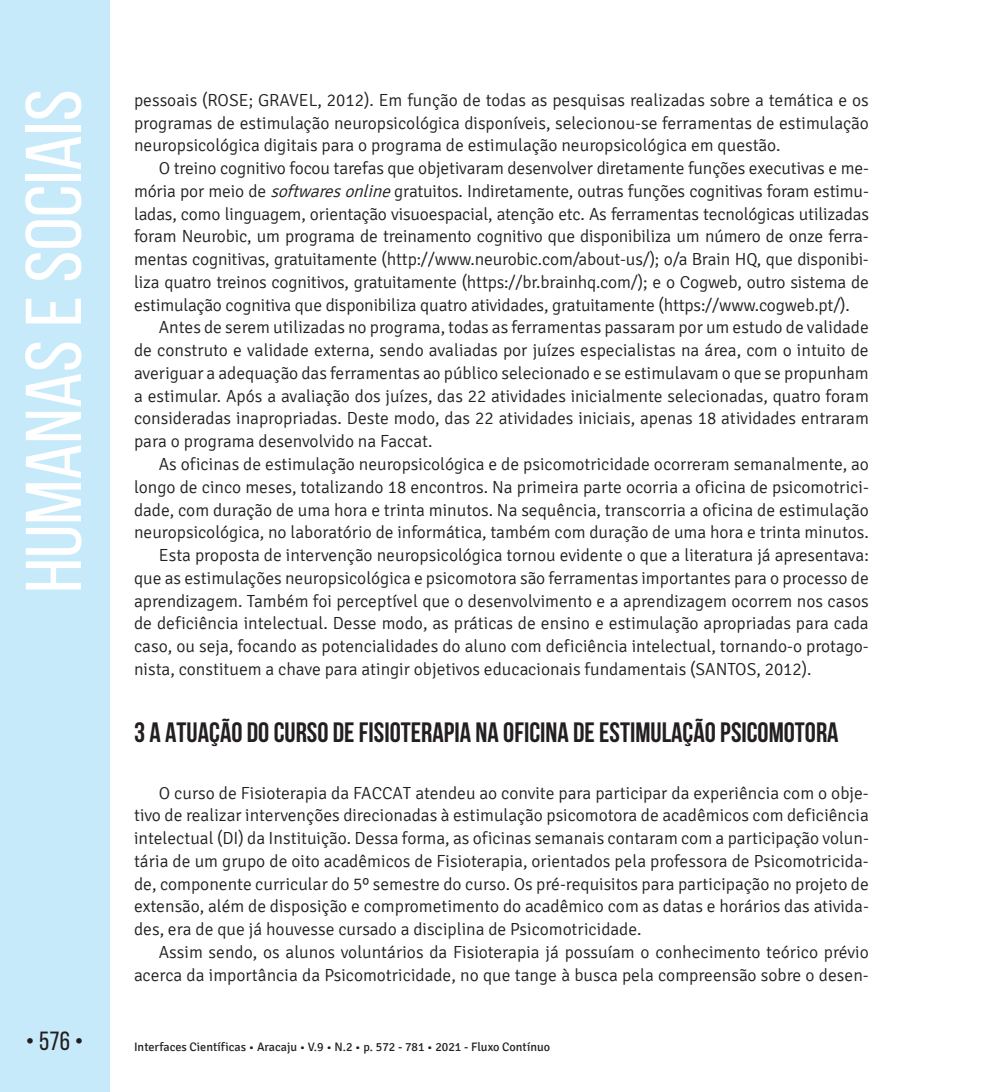
<style>
.page{position:relative;width:993px;height:1092px;background:#fff}
.page>*{position:absolute;margin:0;border:0;box-sizing:border-box;transform-origin:0 0}
.t1{font:78.75px "Bebas Neue";color:#fff;scale:1.09 1}
.t2{font:700 28px "Bebas Neue";color:#231f20}
.t3{font:26.25px "Bebas Neue";color:#231f20}
.t4{font:300 17.5px/22.8px "Signika";color:#231f20;text-align:justify}
.t5{font:12.25px "Signika";color:#231f20}
.s1{font-style:italic}
</style>
<div class="page">
<div style="left:0;top:0;width:109px;height:1091px;background:#c6eafa"></div>
<h1 class="t1" style="left:11px;top:593px;width:463px;rotate:-90deg">Humanas e Sociais</h1>
<p class="t4" style="left:134px;top:89px;width:736px">pessoais (ROSE; GRAVEL, 2012). Em função de todas as pesquisas realizadas sobre a temática e os programas de estimulação neuropsicológica disponíveis, selecionou-se ferramentas de estimulação neuropsicológica digitais para o programa de estimulação neuropsicológica em questão.</p>
<p class="t4" style="left:134px;top:157px;width:736px;text-indent:25px">O treino cognitivo focou tarefas que objetivaram desenvolver diretamente funções executivas e me&shy;mória por meio de <span class="s1">softwaresonline</span>gratuitos. Indiretamente, outras funções cognitivas foram estimu&shy;ladas, como linguagem, orientação visuoespacial, atenção etc. As ferramentas tecnológicas utilizadas foram Neurobic, um programa de treinamento cognitivo que disponibiliza um número de onze ferra&shy;mentas cognitivas, gratuitamente (http://www.neurobic.com/about-us/); o/a Brain HQ, que disponibi&shy;liza quatro treinos cognitivos, gratuitamente (https://br.brainhq.com/); e o Cogweb, outro sistema de estimulação cognitiva que disponibiliza quatro atividades, gratuitamente (https://www.cogweb.pt/).</p>
<p class="t4" style="left:134px;top:316px;width:736px;text-indent:25px">Antes de serem utilizadas no programa, todas as ferramentas passaram por um estudo de validade de construto e validade externa, sendo avaliadas por juízes especialistas na área, com o intuito de averiguar a adequação das ferramentas ao público selecionado e se estimulavam o que se propunham a estimular. Após a avaliação dos juízes, das 22 atividades inicialmente selecionadas, quatro foram consideradas inapropriadas. Deste modo, das 22 atividades iniciais, apenas 18 atividades entraram para o programa desenvolvido na Faccat.</p>
<p class="t4" style="left:159px;top:453px;width:711px">As oficinas de estimulação neuropsicológica e de psicomotricidade ocorreram semanalmente, ao</p>
<p class="t4" style="left:134px;top:476px;width:736px">longo de cinco meses, totalizando 18 encontros. Na primeira parte ocorria a oficina de psicomotrici-</p>
<p class="t4" style="left:134px;top:498px;width:736px">dade, com duração de uma hora e trinta minutos. Na sequência, transcorria a oficina de estimulação</p>
<p class="t4" style="left:134px;top:521px;width:736px">neuropsicológica, no laboratório de informática, também com duração de uma hora e trinta minutos.</p>
<p class="t4" style="left:159px;top:544px;width:711px">Esta proposta de intervenção neuropsicológica tornou evidente o que a literatura já apresentava:</p>
<p class="t4" style="left:134px;top:567px;width:736px">que as estimulações neuropsicológica e psicomotora são ferramentas importantes para o processo de</p>
<p class="t4" style="left:134px;top:589px;width:736px">aprendizagem. Também foi perceptível que o desenvolvimento e a aprendizagem ocorrem nos casos</p>
<p class="t4" style="left:134px;top:612px;width:736px">de deficiência intelectual. Desse modo, as práticas de ensino e estimulação apropriadas para cada</p>
<p class="t4" style="left:134px;top:635px;width:736px">caso, ou seja, focando as potencialidades do aluno com deficiência intelectual, tornando-o protago-</p>
<p class="t4" style="left:134px;top:658px;width:679px">nista, constituem a chave para atingir objetivos educacionais fundamentais (SANTOS, 2012).</p>
<h2 class="t2" style="left:134px;top:717px;width:706px">3 A ATUAÇÃO DO CURSO DE FISIOTERAPIA NA OFICINA DE ESTIMULAÇÃO PSICOMOTORA</h2>
<p class="t4" style="left:134px;top:781px;width:736px;text-indent:25px">O curso de Fisioterapia da FACCAT atendeu ao convite para participar da experiência com o obje&shy;tivo de realizar intervenções direcionadas à estimulação psicomotora de acadêmicos com deficiência intelectual (DI) da Instituição. Dessa forma, as oficinas semanais contaram com a participação volun&shy;tária de um grupo de oito acadêmicos de Fisioterapia, orientados pela professora de Psicomotricida&shy;de, componente curricular do 5º semestre do curso. Os pré-requisitos para participação no projeto de extensão, além de disposição e comprometimento do acadêmico com as datas e horários das ativida&shy;des, era de que já houvesse cursado a disciplina de Psicomotricidade.</p>
<p class="t4" style="left:134px;top:940px;width:736px;text-align:right">Assim sendo, os alunos voluntários da Fisioterapia já possuíam o conhecimento teórico prévio acerca da importância da Psicomotricidade, no que tange à busca pela compreensão sobre o desen-</p>
<h3 class="t3" style="left:26px;top:1026px;width:59px">• 576 •</h3>
<p class="t5" style="left:134px;top:1040px;width:417px">Interfaces Científicas • Aracaju • V.9 • N.2 • p. 572 - 781 • 2021 - Fluxo Contínuo</p>
</div>
